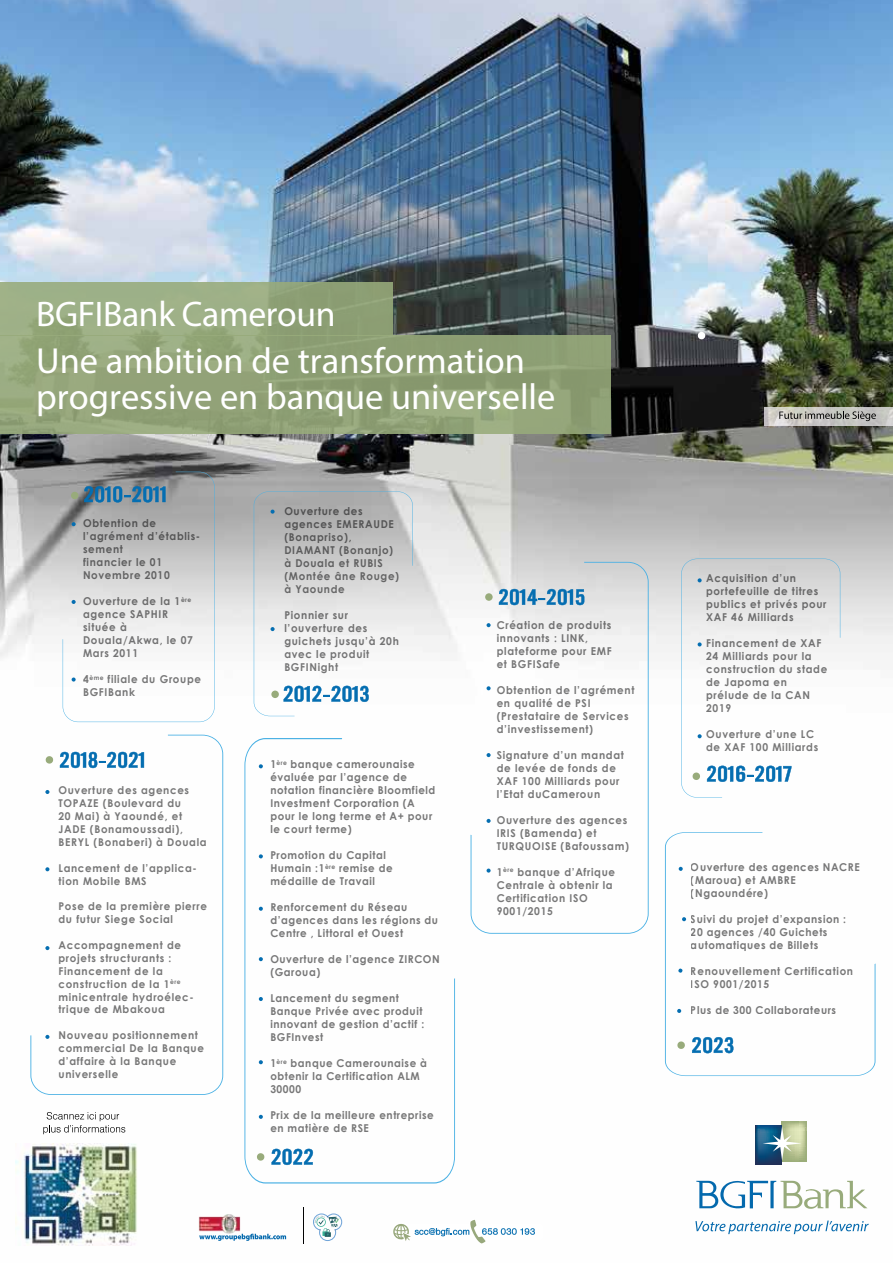
<style>
.page{position:relative;width:893px;height:1263px;background:#fff}
.page>*{position:absolute;margin:0;border:0;box-sizing:border-box;transform-origin:0 0}
.t1{font:700 36.45px/36.2px "Nimbus Sans DOT";color:#fff}
.t2{font:700 35.7px "Nimbus Sans DOT";letter-spacing:-.01em;color:#fff}
.t3{font:700 10.8px/13px "Century Gothic";letter-spacing:.065em;color:#020203;scale:.95 1}
.t4{font:700 10.8px/12.9px "Century Gothic";letter-spacing:.065em;color:#020203;scale:.96 1}
</style>
<div class="page">
<img style="left:0;top:0;width:893px;height:1244px">
<svg style="left:63px;top:472px;width:152px;height:250px"></svg>
<div style="left:698px;top:332px;width:7px;height:7px;background:#fff;border-radius:50%"></div>
<svg style="left:681px;top:559px;width:159px;height:239px"></svg>
<svg style="left:254px;top:491px;width:159px;height:225px"></svg>
<svg style="left:782px;top:1121px;width:25px;height:40px"></svg>
<svg style="left:756px;top:1125px;width:26px;height:39px"></svg>
<svg style="left:763px;top:1126px;width:39px;height:34px"></svg>
<svg style="left:696px;top:1181px;width:171px;height:28px"></svg>
<svg style="left:695px;top:1220px;width:174px;height:14px"></svg>
<img style="left:198px;top:1214px;width:42px;height:20px">
<svg style="left:199px;top:1234px;width:87px;height:7px"></svg>
<svg style="left:313px;top:1213px;width:29px;height:28px"></svg>
<div style="left:391px;top:1222px;width:20px;height:20px;background:#fff;border-radius:50%"></div>
<div style="left:399px;top:1223px;width:145px;height:17px;background:#fff;border-radius:4px"></div>
<svg style="left:393px;top:1218px;width:142px;height:26px"></svg>
<svg style="left:244px;top:738px;width:211px;height:445px"></svg>
<svg style="left:665px;top:832px;width:210px;height:244px"></svg>
<svg style="left:0;top:335px;width:611px;height:99px;background:#91a277"></svg>
<svg style="left:0;top:283px;width:392px;height:53px;background:#97aa80"></svg>
<svg style="left:764px;top:407px;width:129px;height:18px"></svg>
<svg style="left:779px;top:411px;width:97px;height:10px"></svg>
<svg style="left:43px;top:1112px;width:82px;height:22px"></svg>
<img style="left:16px;top:1144px;width:128px;height:102px">
<svg style="left:471px;top:562px;width:178px;height:372px"></svg>
<svg style="left:30px;top:735px;width:193px;height:360px"></svg>
<h2 class="t2" style="left:36px;top:292px;width:301px">BGFIBank Cameroun</h2>
<h1 class="t1" style="left:36px;top:342px;width:521px">Une ambition de transformation progressive en banque universelle</h1>
<p class="t3" style="left:83px;top:517px;width:125px">Obtention de l’agrément d’établis&shy;sement<br>financier le 01<br>Novembre 2010</p>
<p class="t3" style="left:83px;top:595px;width:117px">Ouverture de la 1<sup>ère </sup>agence SAPHIR située à<br>Douala/Akwa, le 07<br>Mars 2011</p>
<p class="t3" style="left:83px;top:673px;width:126px">4<sup>ème</sup> filiale du Groupe<br>BGFIBank</p>
<p class="t4" style="left:58px;top:784px;width:156px">Ouverture des agences<br>TOPAZE (Boulevard du<br>20 Mai) à Yaoundé, et<br>JADE (Bonamoussadi),<br>BERYL (Bonaberi) à Douala</p>
<p class="t4" style="left:58px;top:861px;width:146px">Lancement de l’applica&shy;tion Mobile BMS</p>
<p class="t4" style="left:58px;top:900px;width:156px">Pose de la première pierre du futur Siege Social</p>
<p class="t4" style="left:58px;top:938px;width:142px">Accompagnement de projets structurants :<br>Financement de la construction de la 1<sup>ère </sup>minicentrale hydroélec&shy;trique de Mbakoua</p>
<p class="t4" style="left:58px;top:1028px;width:153px">Nouveau positionnement commercial De la Banque d’affaire à la Banque universelle</p>
<p class="t3" style="left:284px;top:505px;width:122px">Ouverture des agences EMERAUDE (Bonapriso),<br>DIAMANT (Bonanjo) à Douala et RUBIS (Montée âne Rouge) à Yaounde</p>
<p class="t3" style="left:284px;top:609px;width:122px">Pionnier sur l’ouverture des guichets jusqu’à 20h avec le produit<br>BGFINight</p>
<p class="t3" style="left:270px;top:757px;width:175px">1<sup>ère</sup> banque camerounaise évaluée par l’agence de notation financière Bloomfield<br>Investment Corporation (A pour le long terme et A+ pour le court terme)</p>
<p class="t3" style="left:270px;top:848px;width:130px">Promotion du Capital<br>Humain :1<sup>ère</sup> remise de médaille de Travail</p>
<p class="t3" style="left:270px;top:900px;width:178px">Renforcement du Réseau d’agences dans les régions du<br>Centre , Littoral et Ouest</p>
<p class="t3" style="left:270px;top:952px;width:180px">Ouverture de l’agence ZIRCON (Garoua)</p>
<p class="t3" style="left:270px;top:991px;width:164px">Lancement du segment<br>Banque Privée avec produit innovant de gestion d’actif :<br>BGFInvest</p>
<p class="t3" style="left:270px;top:1056px;width:166px">1<sup>ère</sup> banque Camerounaise à obtenir la Certification ALM<br>30000</p>
<p class="t3" style="left:270px;top:1108px;width:174px">Prix de la meilleure entreprise en matière de RSE</p>
<p class="t3" style="left:497px;top:618px;width:122px">Création de produits innovants : LINK, plateforme pour EMF et BGFISafe</p>
<p class="t3" style="left:497px;top:683px;width:146px">Obtention de l’agrément en qualité de PSI (Prestataire de Services d’investissement)</p>
<p class="t3" style="left:497px;top:748px;width:135px">Signature d’un mandat de levée de fonds de<br>XAF 100 Milliards pour l’Etat duCameroun</p>
<p class="t3" style="left:497px;top:813px;width:141px">Ouverture des agences<br>IRIS (Bamenda) et<br>TURQUOISE (Bafoussam)</p>
<p class="t3" style="left:497px;top:865px;width:126px">1<sup>ère</sup> banque d’Afrique<br>Centrale à obtenir la<br>Certification ISO<br>9001/2015</p>
<p class="t3" style="left:706px;top:572px;width:128px">Acquisition d’un portefeuille de titres publics et privés pour<br>XAF 46 Milliards</p>
<p class="t3" style="left:706px;top:637px;width:129px">Financement de XAF<br>24 Milliards pour la construction du stade de Japoma en prélude de la CAN<br>2019</p>
<p class="t3" style="left:706px;top:728px;width:119px">Ouverture d’une LC de XAF 100 Milliards</p>
<p class="t3" style="left:691px;top:860px;width:179px">Ouverture des agences NACRE (Maroua) et AMBRE (Ngaoundére)</p>
<p class="t3" style="left:691px;top:912px;width:165px">Suivi du projet d’expansion :<br>20 agences /40 Guichets automatiques de Billets</p>
<p class="t3" style="left:691px;top:964px;width:172px">Renouvellement Certification<br>ISO 9001/2015</p>
<p class="t3" style="left:691px;top:1003px;width:154px">Plus de 300 Collaborateurs</p>
</div>
